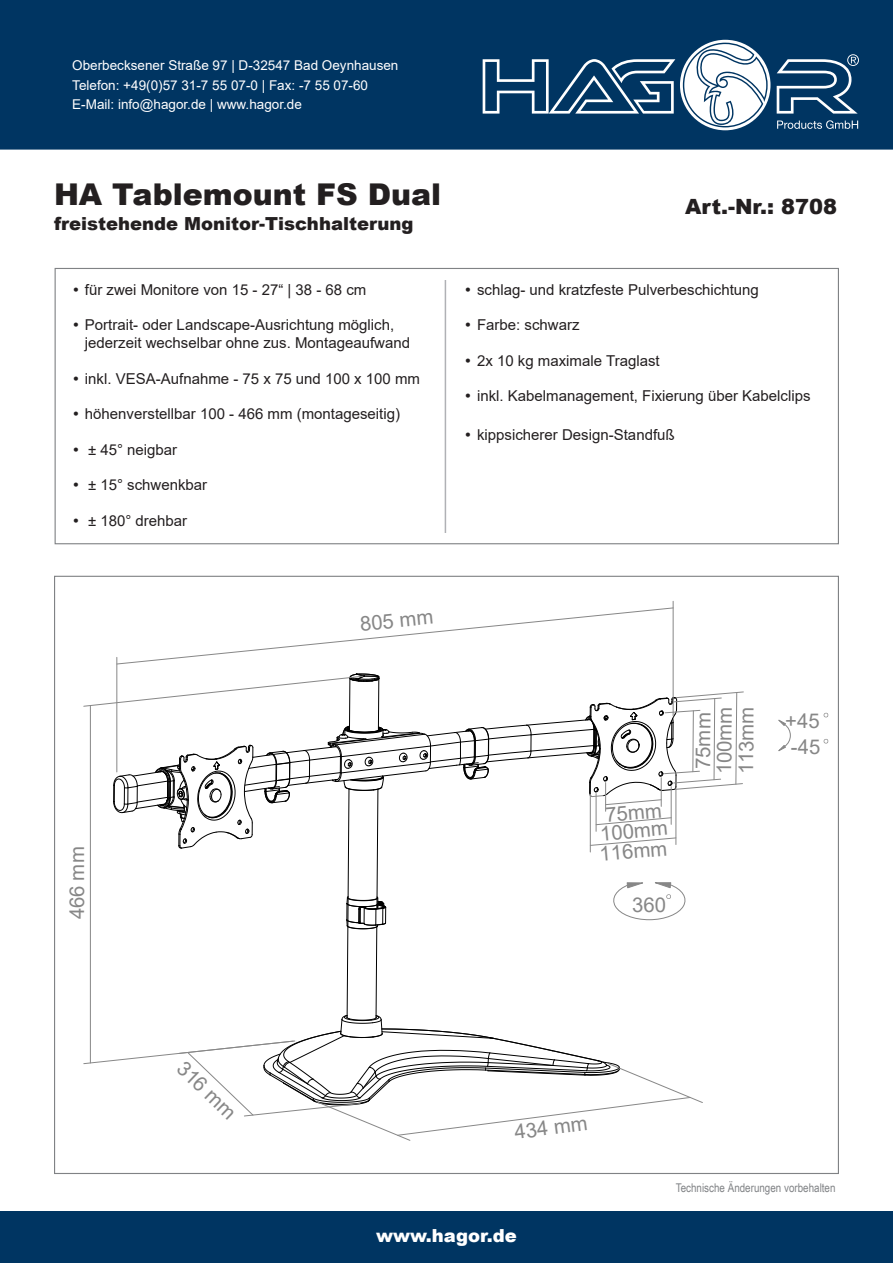
<style>
.page{position:relative;width:893px;height:1263px;background:#fff}
.page>*{position:absolute;margin:0;border:0;box-sizing:border-box;transform-origin:0 0}
.t1{font:900 30px "Arial";color:#231f20}
.t2{font:900 21px "Arial";color:#231f20}
.t3{font:20.4px/18.1px "Arial";letter-spacing:-.01em;color:#878787;text-align:center}
.t4{font:20.4px/21.3px "Arial";letter-spacing:-.03em;color:#878787}
.t5{font:900 18px "Arial";color:#231f20}
.t6{font:900 18px "Arial";color:#fff}
.t7{font:15px/18px "Arial";color:#231f20}
.t8{font:13.5px/19.5px "Arial";color:#fff}
.t9{font:12px "Arial Narrow";color:#808285}
</style>
<div class="page">
<div style="left:0;top:1212px;width:893px;height:51px;background:#003562"></div>
<div style="left:0;top:0;width:893px;height:150px;background:#003562"></div>
<svg style="left:777px;top:54px;width:82px;height:60px;background:#365f83"></svg>
<svg style="left:777px;top:120px;width:81px;height:9px"></svg>
<svg style="left:483px;top:40px;width:287px;height:90px"></svg>
<hr style="left:116px;top:657px;width:1px;height:115px;background:#878787">
<hr style="left:673px;top:601px;width:1px;height:115px;background:#878787">
<svg style="left:116px;top:607px;width:558px;height:58px"></svg>
<svg style="left:824px;top:739px;width:4px;height:4px"></svg>
<svg style="left:824px;top:713px;width:4px;height:4px"></svg>
<svg style="left:778px;top:719px;width:13px;height:32px"></svg>
<svg style="left:83px;top:673px;width:661px;height:468px"></svg>
<hr style="left:445px;top:280px;width:1px;height:253px;background:#b0b1b5">
<p class="t8" style="left:72px;top:56px;width:328px">Oberbecksener Straße 97 | D-32547 Bad Oeynhausen<br>Telefon: +49(0)57 31-7 55 07-0 | Fax: -7 55 07-60<br>E-Mail: info@hagor.de | www.hagor.de</p>
<h1 class="t1" style="left:54px;top:172px;width:389px">HA Tablemount FS Dual</h1>
<p class="t5" style="left:54px;top:211px;width:361px">freistehende Monitor-Tischhalterung</p>
<p class="t7" style="left:85px;top:280px;width:283px">für zwei Monitore von 15 - 27“ | 38 - 68 cm</p>
<p class="t7" style="left:85px;top:316px;width:327px">Portrait- oder Landscape-Ausrichtung möglich, jederzeit wechselbar ohne zus. Montageaufwand</p>
<p class="t7" style="left:85px;top:369px;width:337px">inkl. VESA-Aufnahme - 75 x 75 und 100 x 100 mm</p>
<p class="t7" style="left:85px;top:405px;width:317px">höhenverstellbar 100 - 466 mm (montageseitig)</p>
<p class="t7" style="left:88px;top:440px;width:91px">± 45° neigbar</p>
<p class="t7" style="left:88px;top:476px;width:121px">± 15° schwenkbar</p>
<p class="t7" style="left:88px;top:511px;width:101px">± 180° drehbar</p>
<h3 class="t3" style="left:68px;top:919px;width:74px;rotate:-90deg">466 mm</h3>
<h3 class="t3" style="left:359px;top:615px;width:75px;rotate:-6deg">805 mm</h3>
<h2 class="t2" style="left:685px;top:191px;width:154px">Art.-Nr.: 8708</h2>
<p class="t7" style="left:477px;top:280px;width:283px">schlag- und kratzfeste Pulverbeschichtung</p>
<p class="t7" style="left:477px;top:316px;width:104px">Farbe: schwarz</p>
<p class="t7" style="left:477px;top:351px;width:184px">2x 10 kg maximale Traglast</p>
<p class="t7" style="left:477px;top:387px;width:335px">inkl. Kabelmanagement, Fixierung über Kabelclips</p>
<p class="t7" style="left:477px;top:425px;width:199px">kippsicherer Design-Standfuß</p>
<h3 class="t3" style="left:598px;top:806px;width:69px;rotate:-5deg">75mm<br>100mm</h3>
<h3 class="t3" style="left:599px;top:845px;width:69px;rotate:-5deg">116mm</h3>
<h3 class="t3" style="left:632px;top:895px;width:35px">360</h3>
<h3 class="t4" style="left:692px;top:774px;width:69px;rotate:-90deg">75mm<br>100mm</h3>
<h3 class="t3" style="left:737px;top:774px;width:69px;rotate:-89deg">113mm</h3>
<h3 class="t3" style="left:785px;top:711px;width:36px">+45</h3>
<h3 class="t3" style="left:791px;top:737px;width:31px">-45</h3>
<h3 class="t3" style="left:187px;top:1058px;width:74px;rotate:44deg">316 mm</h3>
<h3 class="t3" style="left:513px;top:1122px;width:75px;rotate:-7deg">434 mm</h3>
<p class="t9" style="left:676px;top:1179px;width:161px">Technische Änderungen vorbehalten</p>
<p class="t6" style="left:376px;top:1222px;width:142px">www.hagor.de</p>
</div>
